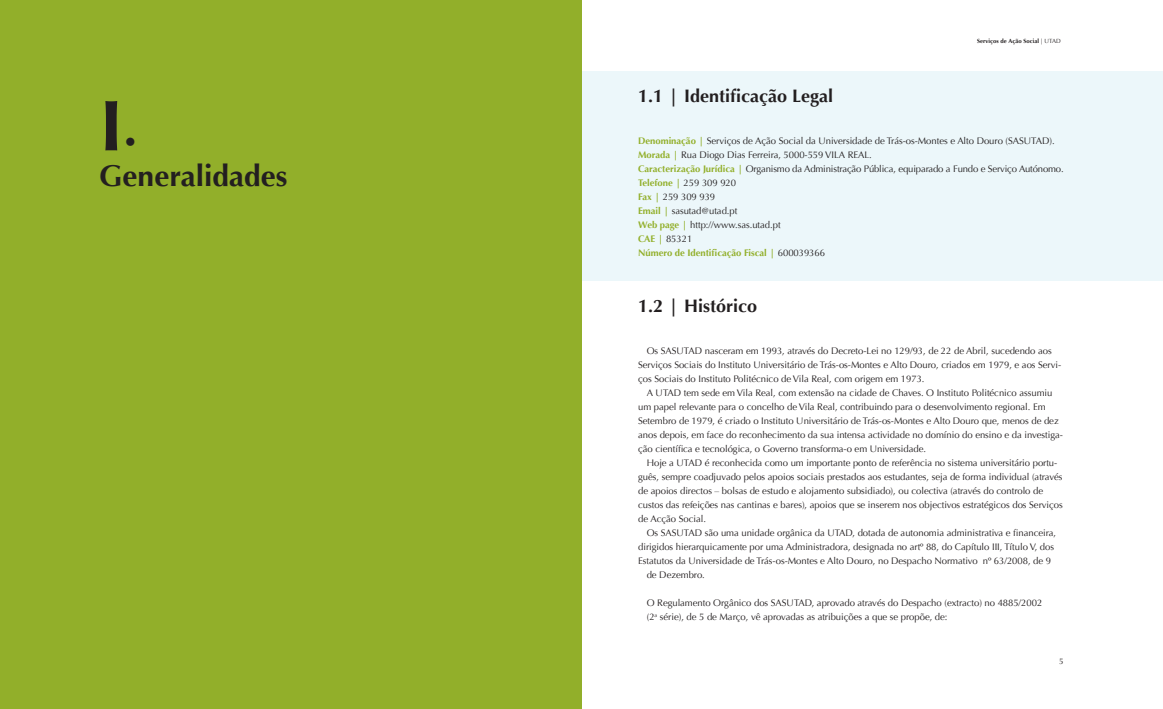
<style>
.page{position:relative;width:1163px;height:709px;background:#fff}
.page>*{position:absolute;margin:0;border:0;box-sizing:border-box;transform-origin:0 0}
.t1{font:700 72px "Optima";color:#231f20}
.t2{font:700 30px "Optima";color:#231f20}
.t3{font:700 24px "Optima";color:#231f20}
.t4{font:700 18px "Optima";color:#231f20}
.t5{font:9.5px/14px "Optima";letter-spacing:-.005em;color:#231f20}
.t6{font:8px "Optima";color:#231f20}
.t7{font:700 6px "Optima";color:#231f20}
.s1{font-weight:400}
.s2{font-weight:700;color:#92af2a}
</style>
<div class="page">
<div style="left:581px;top:71px;width:581px;height:210px;background:#ecf7fa"></div>
<div style="left:0;top:0;width:581px;height:709px;background:#92af2a"></div>
<h1 class="t1" style="left:99px;top:84px;width:25px">I</h1>
<h3 class="t3" style="left:123px;top:128px;width:16px">•</h3>
<h2 class="t2" style="left:99px;top:159px;width:190px">Generalidades</h2>
<p class="t7" style="left:977px;top:38px;width:85px">Serviços de Ação Social <span class="s1">| UTAD</span></p>
<h3 class="t4" style="left:638px;top:85px;width:196px">1.1 | Identificação Legal</h3>
<p class="t5" style="left:638px;top:134px;width:427px"><span class="s2">Denominação |</span> Serviços de Ação Social da Universidade de Trás-os-Montes e Alto Douro (SASUTAD).<br><span class="s2">Morada |</span> Rua Diogo Dias Ferreira, 5000-559 VILA REAL.<br><span class="s2">Caracterização Jurídica |</span> Organismo da Administração Pública, equiparado a Fundo e Serviço Autónomo.<br><span class="s2">Telefone |</span> 259 309 920<br><span class="s2">Fax |</span> 259 309 939<br><span class="s2">Email |</span> sasutad@utad.pt<br><span class="s2">Web page |</span> http://www.sas.utad.pt<br><span class="s2">CAE |</span> 85321<br><span class="s2">Número de Identificação Fiscal |</span> 600039366</p>
<h3 class="t4" style="left:638px;top:295px;width:120px">1.2 | Histórico</h3>
<p class="t5" style="left:638px;top:344px;width:424px;text-indent:9px">Os SASUTAD nasceram em 1993, através do Decreto-Lei no 129/93, de 22 de Abril, sucedendo aos<br>Serviços Sociais do Instituto Universitário de Trás-os-Montes e Alto Douro, criados em 1979, e aos Servi&shy;ços Sociais do Instituto Politécnico de Vila Real, com origem em 1973.</p>
<p class="t5" style="left:638px;top:386px;width:426px;text-indent:9px">A UTAD tem sede em Vila Real, com extensão na cidade de Chaves. O Instituto Politécnico assumiu um papel relevante para o concelho de Vila Real, contribuindo para o desenvolvimento regional. Em Setembro de 1979, é criado o Instituto Universitário de Trás-os-Montes e Alto Douro que, menos de dez anos depois, em face do reconhecimento da sua intensa actividade no domínio do ensino e da investiga&shy;ção científica e tecnológica, o Governo transforma-o em Universidade.</p>
<p class="t5" style="left:638px;top:456px;width:426px;text-indent:9px">Hoje a UTAD é reconhecida como um importante ponto de referência no sistema universitário portu&shy;guês, sempre coadjuvado pelos apoios sociais prestados aos estudantes, seja de forma individual (através de apoios directos – bolsas de estudo e alojamento subsidiado), ou colectiva (através do controlo de custos das refeições nas cantinas e bares), apoios que se inserem nos objectivos estratégicos dos Serviços de Acção Social.</p>
<p class="t5" style="left:646px;top:526px;width:411px">Os SASUTAD são uma unidade orgânica da UTAD, dotada de autonomia administrativa e financeira,</p>
<p class="t5" style="left:638px;top:540px;width:417px">dirigidos hierarquicamente por uma Administradora, designada no artº 88, do Capítulo III, Título V, dos</p>
<p class="t5" style="left:638px;top:554px;width:414px">Estatutos da Universidade de Trás-os-Montes e Alto Douro, no Despacho Normativo nº 63/2008, de 9</p>
<p class="t5" style="left:646px;top:568px;width:60px">de Dezembro.</p>
<p class="t5" style="left:646px;top:596px;width:397px">O Regulamento Orgânico dos SASUTAD, aprovado através do Despacho (extracto) no 4885/2002 (2<sup>a</sup> série), de 5 de Março, vê aprovadas as atribuições a que se propõe, de:</p>
<p class="t6" style="left:1059px;top:657px;width:6px">5</p>
</div>
